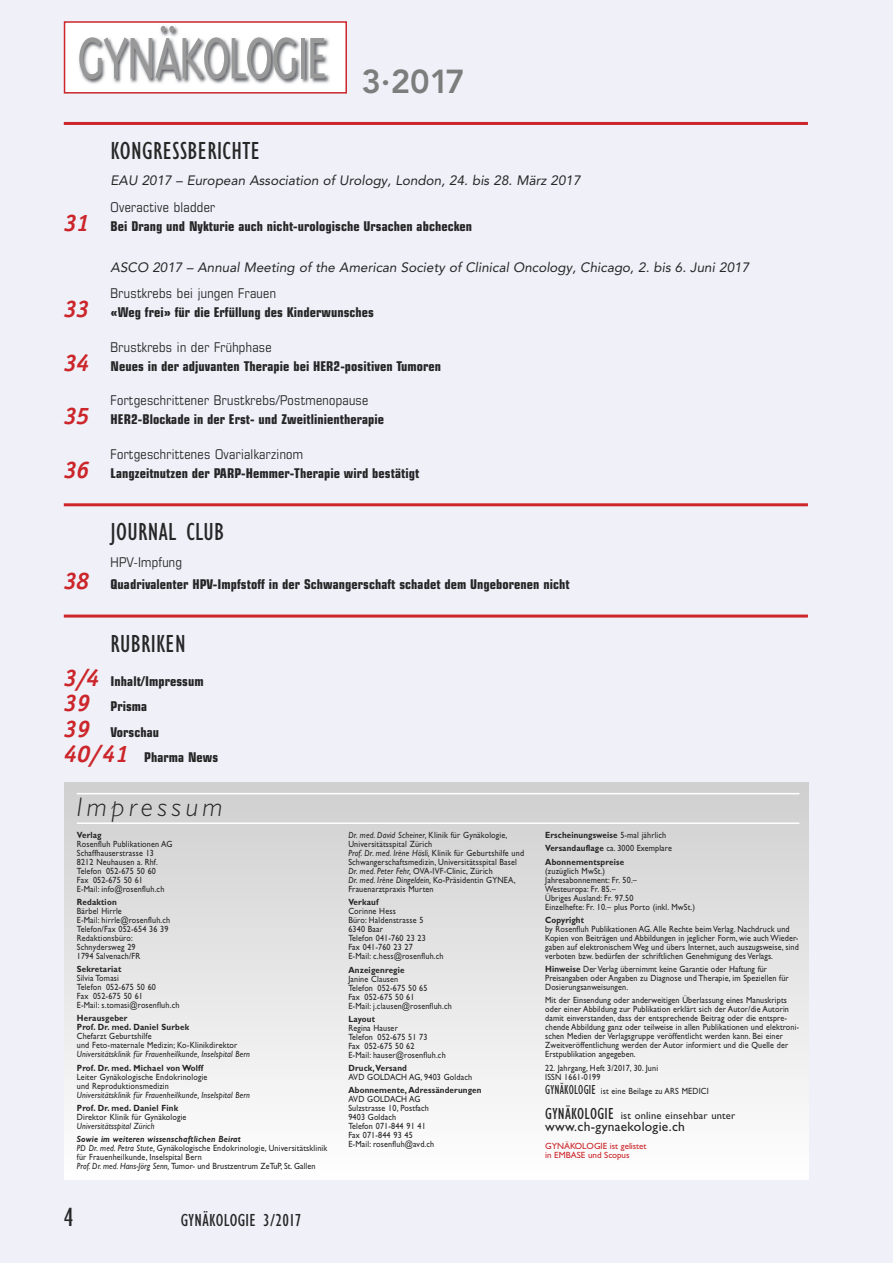
<style>
.page{position:relative;width:893px;height:1263px;background:#eff0f8}
.page>*{position:absolute;margin:0;border:0;box-sizing:border-box;transform-origin:0 0}
.t1{font:300 67.2px "Triplex";letter-spacing:-.05em;color:#999;scale:.77 1}
.t2{font:italic 300 27px "Gill Sans";letter-spacing:.165em;color:#272627}
.t3{font:condensed 27px "Gill Sans";color:#272627}
.t4{font:condensed 25.5px "Gill Sans";letter-spacing:.015em;color:#272627}
.t5{font:condensed 18px "Gill Sans";letter-spacing:.02em;color:#272627}
.t6{font:700 condensed 13.5px/19.2px "Eurostile";letter-spacing:.005em;color:#272627}
.t7{font:italic 13.5px "Avenir";color:#272627}
.t8{font:13.5px "Gill Sans";letter-spacing:.02em;color:#272627}
.t9{font:10.5px "Gill Sans";letter-spacing:.02em;color:#272627}
.t10{font:9px/9px "Gill Sans";letter-spacing:.02em;color:#272627;scale:.9 1}
.t11{font:700 9px/13.2px "Gill Sans";letter-spacing:.02em;color:#272627;scale:.9 1}
.t12{font:italic 9px "Gill Sans";letter-spacing:.02em;color:#272627;scale:.9 1}
.t13{font:9px/9px "Gill Sans";letter-spacing:-.005em;color:#cc262b}
.s1{font-weight:400}
.s2{font-family:"Officina Sans";font-style:italic;font-stretch:normal;font-size:24px;color:#cc262b}
.s3{font-weight:700;font-style:italic}
.s4{font-style:italic}
.s5{font-weight:700}
.s6{font-stretch:condensed;font-size:13.5px}
.s7{font-stretch:condensed;font-size:16.5px}
</style>
<div class="page">
<div style="left:65px;top:23px;width:280px;height:69px;background:#fff"></div>
<img style="left:79px;top:26px;width:251px;height:58px">
<div style="left:64px;top:21px;width:283px;height:73px;border:2px solid #cc262b"></div>
<div style="left:64px;top:782px;width:744px;height:397px;background:linear-gradient(to bottom,#d0d0d0,#fefefe)"></div>
<hr style="left:77px;top:793px;width:722px;height:1px;background:#fff">
<hr style="left:77px;top:822px;width:722px;height:2px;background:#fff">
<hr style="left:64px;top:122px;width:744px;height:3px;background:#cc262b">
<hr style="left:64px;top:503px;width:744px;height:3px;background:#cc262b">
<hr style="left:64px;top:614px;width:744px;height:3px;background:#cc262b">
<h1 class="t1" style="left:77px;top:16px;width:505px">GYNÄKOLOGIE <sub>3.2017</sub></h1>
<h3 class="t4" style="left:111px;top:141px;width:151px">KONGRESSBERICHTE</h3>
<h3 class="t7" style="left:111px;top:173px;width:471px">EAU 2017 – European Association of Urology, London, 24. bis 28. März 2017</h3>
<h3 class="t6" style="left:64px;top:199px;width:410px;text-indent:47px"><span class="s1">Overactive bladder<br></span><span class="s2">31</span> Bei Drang und Nykturie auch nicht-urologische Ursachen abchecken</h3>
<h3 class="t7" style="left:111px;top:259px;width:640px">ASCO 2017 – Annual Meeting of the American Society of Clinical Oncology, Chicago, 2. bis 6. Juni 2017</h3>
<h3 class="t6" style="left:64px;top:285px;width:312px;text-indent:47px"><span class="s1">Brustkrebs bei jungen Frauen<br></span><span class="s2">33</span> «Weg frei» für die Erfüllung des Kinderwunsches</h3>
<h3 class="t6" style="left:64px;top:338px;width:379px;text-indent:47px"><span class="s1">Brustkrebs in der Frühphase<br></span><span class="s2">34</span> Neues in der adjuvanten Therapie bei HER2-positiven Tumoren</h3>
<h3 class="t6" style="left:64px;top:392px;width:322px;text-indent:47px"><span class="s1">Fortgeschrittener Brustkrebs/Postmenopause<br></span><span class="s2">35</span> HER2-Blockade in der Erst- und Zweitlinientherapie</h3>
<h3 class="t6" style="left:64px;top:445px;width:357px;text-indent:47px"><span class="s1">Fortgeschrittenes Ovarialkarzinom<br></span><span class="s2">36</span> Langzeitnutzen der PARP-Hemmer-Therapie wird bestätigt</h3>
<h3 class="t4" style="left:111px;top:522px;width:115px">JOURNAL CLUB</h3>
<h3 class="t6" style="left:64px;top:552px;width:507px;line-height:22.2px;text-indent:47px"><span class="s1">HPV-Impfung<br></span><span class="s2">38</span> Quadrivalenter HPV-Impfstoff in der Schwangerschaft schadet dem Ungeborenen nicht</h3>
<h3 class="t4" style="left:111px;top:633px;width:77px">RUBRIKEN</h3>
<h3 class="t6" style="left:64px;top:669px;width:156px;line-height:25.5px"><span class="s2">3/4</span> Inhalt/Impressum<br><span class="s2">39</span> Prisma<br><span class="s2">39</span> Vorschau<br><span class="s2">40/41</span> Pharma News</h3>
<h2 class="t2" style="left:77px;top:796px;width:147px">Impressum</h2>
<p class="t11" style="left:77px;top:829px;width:29px">Verlag</p>
<p class="t10" style="left:77px;top:840px;width:108px">Rosenfluh Publikationen AG<br>Schaffhauserstrasse 13<br>8212 Neuhausen a. Rhf.<br>Telefon 052-675 50 60<br>Fax 052-675 50 61<br>E-Mail: info@rosenfluh.ch</p>
<p class="t11" style="left:77px;top:896px;width:46px">Redaktion</p>
<p class="t10" style="left:77px;top:907px;width:105px">Bärbel Hirrle<br>E-Mail: hirrle@rosenfluh.ch<br>Telefon/Fax 052-654 36 39<br>Redaktionsbüro:<br>Schnydersweg 29<br>1794 Salvenach/FR</p>
<p class="t11" style="left:77px;top:963px;width:51px">Sekretariat</p>
<p class="t10" style="left:77px;top:974px;width:115px">Silvia Tomasi<br>Telefon 052-675 50 60<br>Fax 052-675 50 61<br>E-Mail: s.tomasi@rosenfluh.ch</p>
<p class="t11" style="left:77px;top:1014px;width:126px;line-height:9px">Herausgeber<br>Prof. Dr. med. Daniel Surbek</p>
<p class="t10" style="left:77px;top:1033px;width:180px">Chefarzt Geburtshilfe<br>und Feto-maternale Medizin; Ko-Klinikdirektor</p>
<p class="t12" style="left:77px;top:1051px;width:194px">Universitätsklinik für Frauenheilkunde, Inselspital Bern</p>
<p class="t11" style="left:77px;top:1062px;width:142px">Prof. Dr. med. Michael von Wolff</p>
<p class="t10" style="left:77px;top:1073px;width:147px">Leiter Gynäkologische Endokrinologie und Reproduktionsmedizin</p>
<p class="t12" style="left:77px;top:1091px;width:194px">Universitätsklinik für Frauenheilkunde, Inselspital Bern</p>
<p class="t11" style="left:77px;top:1102px;width:114px">Prof. Dr. med. Daniel Fink</p>
<p class="t10" style="left:77px;top:1113px;width:123px">Direktor Klinik für Gynäkologie</p>
<p class="t12" style="left:77px;top:1122px;width:88px">Universitätsspital Zürich</p>
<p class="t10" style="left:77px;top:1135px;width:280px"><span class="s3">Sowie im weiteren wissenschaftlichen Beirat<br></span><span class="s4">PD Dr. med. Petra Stute,</span> Gynäkologische Endokrinologie, Universitätsklinik für Frauenheilkunde, Inselspital Bern<br><span class="s4">Prof. Dr. med. Hans-Jörg Senn,</span> Tumor- und Brustzentrum ZeTuP, St. Gallen</p>
<h2 class="t3" style="left:64px;top:1207px;width:11px">4</h2>
<h3 class="t5" style="left:181px;top:1213px;width:122px">GYNÄKOLOGIE 3/2017</h3>
<p class="t10" style="left:348px;top:831px;width:197px"><span class="s4">Dr. med. David Scheiner,</span> Klinik für Gynäkologie, Universitätsspital Zürich<br><span class="s4">Prof. Dr. med. Irène Hösli,</span> Klinik für Geburtshilfe und Schwangerschaftsmedizin, Universitätsspital Basel <span class="s4">Dr. med. Peter Fehr,</span> OVA-IVF-Clinic, Zürich<br><span class="s4">Dr. med. Irène Dingeldein,</span> Ko-Präsidentin GYNEA, Frauenarztpraxis Murten</p>
<p class="t11" style="left:348px;top:897px;width:35px">Verkauf</p>
<p class="t10" style="left:348px;top:908px;width:107px">Corinne Hess<br>Büro: Haldenstrasse 5<br>6340 Baar<br>Telefon 041-760 23 23<br>Fax 041-760 23 27<br>E-Mail: c.hess@rosenfluh.ch</p>
<p class="t11" style="left:348px;top:964px;width:64px">Anzeigenregie</p>
<p class="t10" style="left:348px;top:975px;width:117px">Janine Clausen<br>Telefon 052-675 50 65<br>Fax 052-675 50 61<br>E-Mail: j.clausen@rosenfluh.ch</p>
<p class="t11" style="left:348px;top:1013px;width:31px">Layout</p>
<p class="t10" style="left:348px;top:1024px;width:110px">Regina Hauser<br>Telefon 052-675 51 73<br>Fax 052-675 50 62<br>E-Mail: hauser@rosenfluh.ch</p>
<p class="t11" style="left:348px;top:1062px;width:67px">Druck,Versand</p>
<p class="t10" style="left:348px;top:1073px;width:139px">AVD GOLDACH AG, 9403 Goldach</p>
<p class="t11" style="left:348px;top:1085px;width:150px">Abonnemente,Adressänderungen</p>
<p class="t10" style="left:348px;top:1096px;width:97px">AVD GOLDACH AG<br>Sulzstrasse 10, Postfach<br>9403 Goldach<br>Telefon 071-844 91 41<br>Fax 071-844 93 45<br>E-Mail: rosenfluh@avd.ch</p>
<p class="t11" style="left:545px;top:829px;width:142px">Erscheinungsweise <span class="s1">5-mal jährlich<br></span>Versandauflage <span class="s1">ca. 3000 Exemplare<br></span>Abonnementspreise</p>
<p class="t10" style="left:545px;top:867px;width:168px">(zuzüglich MwSt.)<br>Jahresabonnement: Fr. 50.–<br>Westeuropa: Fr. 85.–<br>Übriges Ausland: Fr. 97.50<br>Einzelhefte: Fr. 10.– plus Porto (inkl. MwSt.)</p>
<p class="t11" style="left:545px;top:914px;width:45px">Copyright</p>
<p class="t10" style="left:545px;top:925px;width:283px">by Rosenfluh Publikationen AG.Alle Rechte beim Verlag. Nachdruck und Kopien von Beiträgen und Abbildungen in jeglicher Form, wie auch Wieder&shy;gaben auf elektronischem Weg und übers Internet, auch auszugsweise, sind verboten bzw. bedürfen der schriftlichen Genehmigung des Verlags.</p>
<p class="t10" style="left:545px;top:965px;width:272px"><span class="s5">Hinweise</span> Der Verlag übernimmt keine Garantie oder Haftung für<br>Preisangaben oder Angaben zu Diagnose und Therapie, im Speziellen für<br>Dosierungsanweisungen.</p>
<p class="t10" style="left:545px;top:997px;width:284px">Mit der Einsendung oder anderweitigen Überlassung eines Manuskripts oder einer Abbildung zur Publikation erklärt sich der Autor/die Autorin damit einverstanden, dass der entsprechende Beitrag oder die entspre&shy;chende Abbildung ganz oder teilweise in allen Publikationen und elektroni&shy;schen Medien der Verlagsgruppe veröffentlicht werden kann. Bei einer Zweitveröffentlichung werden der Autor informiert und die Quelle der Erstpublikation angegeben.</p>
<p class="t10" style="left:545px;top:1064px;width:127px">22. Jahrgang, Heft 3/2017, 30. Juni<br>ISSN 1661-0199</p>
<p class="t10" style="left:545px;top:1087px;width:183px"><span class="s6">GYNÄKOLOGIE</span> ist eine Beilage zu ARS MEDICI</p>
<p class="t9" style="left:545px;top:1111px;width:192px"><span class="s7">GYNÄKOLOGIE</span> ist online einsehbar unter</p>
<h3 class="t8" style="left:545px;top:1121px;width:141px">www.ch-gynaekologie.ch</h3>
<p class="t13" style="left:545px;top:1142px;width:103px">GYNÄKOLOGIE ist gelistet in EMBASE und Scopus</p>
</div>
